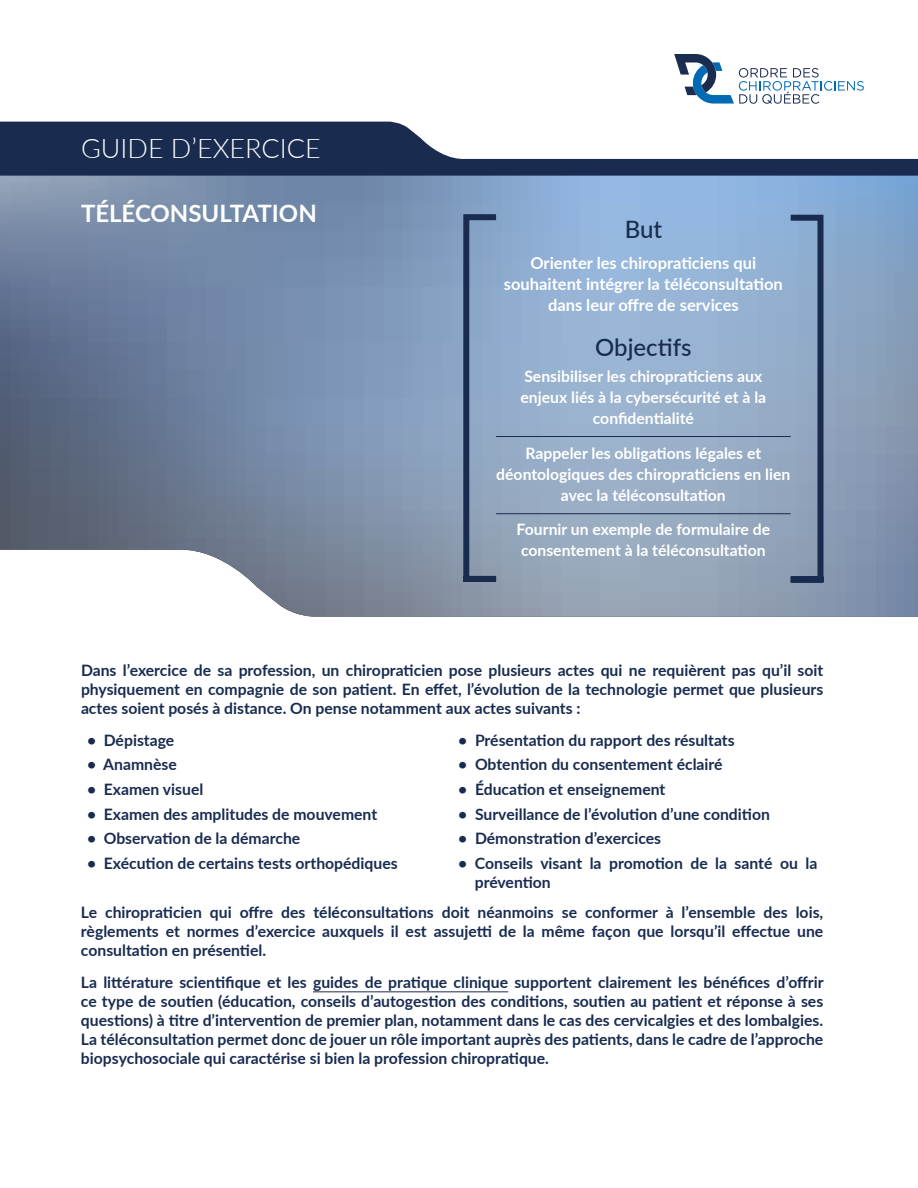
<style>
.page{position:relative;width:918px;height:1188px;background:#fff}
.page>*{position:absolute;margin:0;border:0;box-sizing:border-box;transform-origin:0 0}
.t1{font:300 27px "Lato";color:#fff}
.t2{font:700 24px "Lato";color:#fff}
.t3{font:500 24px "Lato";color:#192c50}
.t4{font:700 16.5px/21px "Lato";color:#fff;text-align:center}
.t5{font:700 15.75px/18.9px "Lato";color:#192c50;text-align:justify}
.t6{font:700 15.75px/21px "Lato";color:#fff;text-align:center}
</style>
<div class="page">
<svg style="left:0;top:122px;width:918px;height:54px;fill:#192c50"></svg>
<svg style="left:0;top:176px;width:918px;height:441px;background:#879bb6"></svg>
<svg style="left:674px;top:54px;width:190px;height:50px"></svg>
<hr style="left:313px;top:991px;width:195px;height:1px;background:#192c50">
<svg style="left:785px;top:212px;width:45px;height:373px;background:#7d94b1"></svg>
<svg style="left:457px;top:211px;width:45px;height:374px;background:#7c93b1"></svg>
<hr style="left:496px;top:436px;width:295px;height:1px;background:#192c50">
<hr style="left:496px;top:513px;width:295px;height:1px;background:#192c50">
<h1 class="t1" style="left:81px;top:130px;width:241px">GUIDE D’EXERCICE</h1>
<h2 class="t2" style="left:81px;top:195px;width:237px">TÉLÉCONSULTATION</h2>
<h2 class="t3" style="left:625px;top:212px;width:39px">But</h2>
<p class="t4" style="left:504px;top:252px;width:280px">Orienter les chiropraticiens qui souhaitent intégrer la téléconsultation dans leur offre de services</p>
<h2 class="t3" style="left:595px;top:330px;width:98px">Objectifs</h2>
<p class="t6" style="left:520px;top:365px;width:247px">Sensibiliser les chiropraticiens aux enjeux liés à la cybersécurité et à la confidentialité</p>
<p class="t6" style="left:496px;top:442px;width:296px">Rappeler les obligations légales et déontologiques des chiropraticiens en lien avec la téléconsultation</p>
<p class="t6" style="left:517px;top:518px;width:255px;text-align:left">Fournir un exemple de formulaire de consentement à la téléconsultation</p>
<p class="t5" style="left:81px;top:661px;width:744px">Dans l’exercice de sa profession, un chiropraticien pose plusieurs actes qui ne requièrent pas qu’il soit physiquement en compagnie de son patient. En effet, l’évolution de la technologie permet que plusieurs actes soient posés à distance. On pense notamment aux actes suivants :</p>
<p class="t5" style="left:87px;top:730px;width:89px">• Dépistage</p>
<p class="t5" style="left:458px;top:730px;width:278px">• Présentation du rapport des résultats</p>
<p class="t5" style="left:87px;top:755px;width:91px">• Anamnèse</p>
<p class="t5" style="left:458px;top:755px;width:266px">• Obtention du consentement éclairé</p>
<p class="t5" style="left:87px;top:779px;width:118px">• Examen visuel</p>
<p class="t5" style="left:458px;top:779px;width:209px">• Éducation et enseignement</p>
<p class="t5" style="left:87px;top:804px;width:292px">• Examen des amplitudes de mouvement</p>
<p class="t5" style="left:458px;top:804px;width:313px">• Surveillance de l’évolution d’une condition</p>
<p class="t5" style="left:87px;top:829px;width:215px">• Observation de la démarche</p>
<p class="t5" style="left:458px;top:829px;width:204px">• Démonstration d’exercices</p>
<p class="t5" style="left:87px;top:853px;width:312px">• Exécution de certains tests orthopédiques</p>
<p class="t5" style="left:475px;top:853px;width:344px;text-indent:-17px">• Conseils visant la promotion de la santé ou la prévention</p>
<p class="t5" style="left:81px;top:902px;width:744px">Le chiropraticien qui offre des téléconsultations doit néanmoins se conformer à l’ensemble des lois, règlements et normes d’exercice auxquels il est assujetti de la même façon que lorsqu’il effectue une consultation en présentiel.</p>
<p class="t5" style="left:81px;top:972px;width:744px">La littérature scientifique et les guides de pratique clinique supportent clairement les bénéfices d’offrir ce type de soutien (éducation, conseils d’autogestion des conditions, soutien au patient et réponse à ses questions) à titre d’intervention de premier plan, notamment dans le cas des cervicalgies et des lombalgies.<br>La téléconsultation permet donc de jouer un rôle important auprès des patients, dans le cadre de l’approche biopsychosociale qui caractérise si bien la profession chiropratique.</p>
</div>
